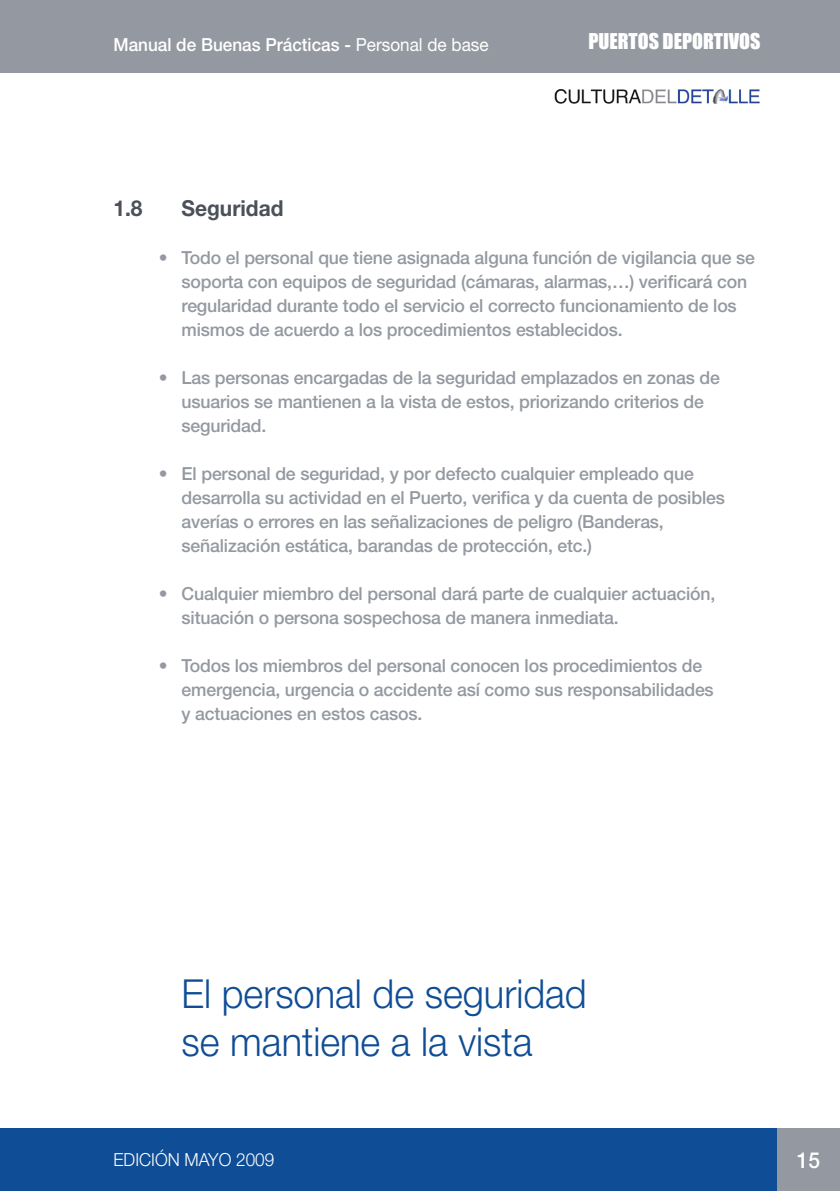
<style>
.page{position:relative;width:840px;height:1191px;background:#fff}
.page>*{position:absolute;margin:0;border:0;box-sizing:border-box;transform-origin:0 0}
.t1{font:300 40px/48px "Helvetica Neue";color:#0f4d96;scale:.95 1}
.t2{font:700 22px "Helvetica Neue";color:#4b5059;scale:.95 1}
.t3{font:500 22px "Helvetica Neue";color:#fff;scale:.95 1}
.t4{font:20px "Impact";color:#fff}
.t5{font:500 18px/24px "Helvetica Neue";letter-spacing:-.01em;color:#9499a1}
.t6{font:500 18px "Helvetica Neue";color:#fff;scale:.95 1}
.t7{font:300 18px "Helvetica Neue";color:#fff;scale:.95 1}
.s1{font-weight:400}
</style>
<div class="page">
<div style="left:0;top:0;width:839px;height:72px;background:#9499a1"></div>
<div style="left:0;top:1128px;width:838px;height:63px;background:#0f4d96"></div>
<div style="left:777px;top:1128px;width:62px;height:63px;background:#9499a1"></div>
<img style="left:554px;top:89px;width:206px;height:15px">
<p class="t6" style="left:113px;top:34px;width:396px">Manual de Buenas Prácticas - <span class="s1">Personal de base</span></p>
<p class="t4" style="left:588px;top:29px;width:173px">PUERTOS DEPORTIVOS</p>
<p class="t2" style="left:113px;top:195px;width:32px">1.8</p>
<p class="t2" style="left:181px;top:195px;width:109px">Seguridad</p>
<p class="t5" style="left:181px;top:245px;width:574px;text-indent:-23px">• Todo el personal que tiene asignada alguna función de vigilancia que se soporta con equipos de seguridad (cámaras, alarmas,…) verificará con regularidad durante todo el servicio el correcto funcionamiento de los mismos de acuerdo a los procedimientos establecidos.</p>
<p class="t5" style="left:181px;top:365px;width:539px;text-indent:-23px">• Las personas encargadas de la seguridad emplazados en zonas de usuarios se mantienen a la vista de estos, priorizando criterios de seguridad.</p>
<p class="t5" style="left:181px;top:461px;width:544px;text-indent:-23px">• El personal de seguridad, y por defecto cualquier empleado que desarrolla su actividad en el Puerto, verifica y da cuenta de posibles averías o errores en las señalizaciones de peligro (Banderas, señalización estática, barandas de protección, etc.)</p>
<p class="t5" style="left:181px;top:581px;width:535px;text-indent:-23px">• Cualquier miembro del personal dará parte de cualquier actuación, situación o persona sospechosa de manera inmediata.</p>
<p class="t5" style="left:181px;top:653px;width:533px;text-indent:-23px">• Todos los miembros del personal conocen los procedimientos de emergencia, urgencia o accidente así como sus responsabilidades y actuaciones en estos casos.</p>
<h1 class="t1" style="left:181px;top:969px;width:428px">El personal de seguridad se mantiene a la vista</h1>
<p class="t7" style="left:113px;top:1148px;width:171px">edición Mayo 2009</p>
<p class="t3" style="left:796px;top:1147px;width:26px">15</p>
</div>
